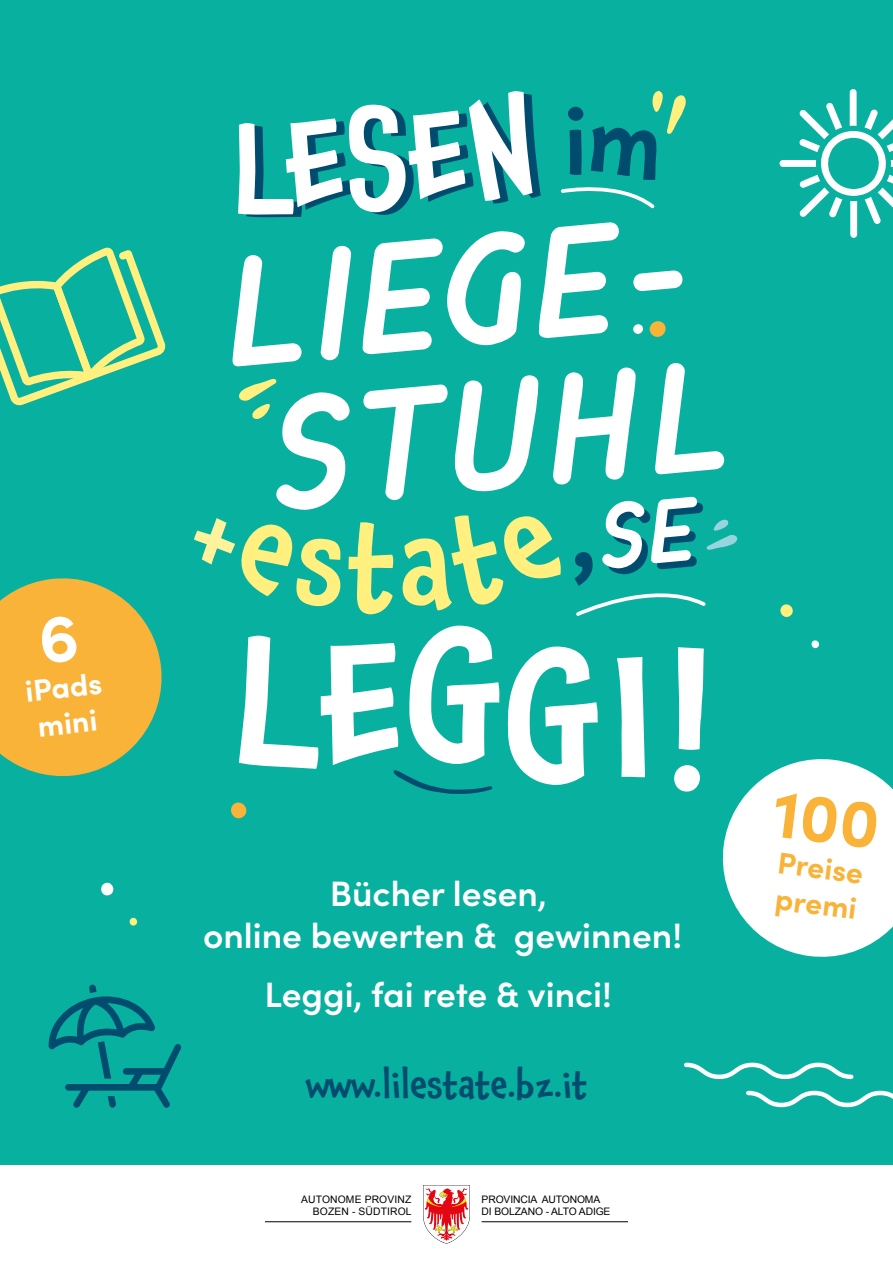
<style>
.page{position:relative;width:893px;height:1263px;background:#08b0a0}
.page>*{position:absolute;margin:0;border:0;box-sizing:border-box;transform-origin:0 0}
.t1{font:225.67px "Chippewa Falls";color:#fff}
.t2{font:500 174.68px "Chaloops";color:#fff}
.t3{font:500 123.23px "Chaloops";color:#fff}
.t4{font:500 109.57px "Chaloops";color:#004c6f}
.t5{font:600 35.33px/42.4px "Sofia Pro";color:#fff;text-align:center}
.t6{font:500 34.5px "Chaloops";color:#004c6e}
.t7{font:700 30.15px/36.2px "Sofia Pro";color:#f9b339}
.t8{font:700 30.15px/36.2px "Sofia Pro";color:#fff}
.t9{font:10.35px/12.4px "Arial";letter-spacing:-.01em;color:#000}
.t10{font:10.35px/12.4px "Arial";letter-spacing:.01em;color:#000;text-align:right}
</style>
<div class="page">
<svg style="left:393px;top:770px;width:100px;height:24px"></svg>
<div style="left:633px;top:324px;width:10px;height:10px;background:#fff;border-radius:50%"></div>
<div style="left:650px;top:321px;width:16px;height:16px;background:#f9b339;border-radius:8px"></div>
<svg style="left:239px;top:379px;width:38px;height:40px"></svg>
<svg style="left:231px;top:802px;width:16px;height:17px"></svg>
<svg style="left:576px;top:593px;width:130px;height:23px"></svg>
<svg style="left:779px;top:89px;width:114px;height:149px"></svg>
<svg style="left:684px;top:1062px;width:170px;height:18px"></svg>
<svg style="left:746px;top:1090px;width:147px;height:18px"></svg>
<svg style="left:0;top:247px;width:166px;height:159px"></svg>
<svg style="left:49px;top:984px;width:133px;height:124px"></svg>
<svg style="left:129px;top:917px;width:9px;height:9px"></svg>
<svg style="left:101px;top:882px;width:13px;height:14px"></svg>
<svg style="left:780px;top:604px;width:13px;height:13px"></svg>
<div style="left:0;top:1165px;width:893px;height:98px;background:#fff"></div>
<svg style="left:423px;top:1185px;width:47px;height:58px"></svg>
<hr style="left:482px;top:1221px;width:146px;height:1px;background:#000">
<hr style="left:265px;top:1221px;width:146px;height:1px;background:#000">
<svg style="left:561px;top:91px;width:125px;height:118px"></svg>
<svg style="left:706px;top:519px;width:32px;height:31px"></svg>
<svg style="left:722px;top:640px;width:171px;height:317px"></svg>
<svg style="left:0;top:578px;width:162px;height:198px"></svg>
<p class="t8" style="left:23px;top:671px;width:78px;rotate:-6deg">iPads mini</p>
<h3 class="t3" style="left:224px;top:64px;width:305px;rotate:-4deg">LESEN</h3>
<h1 class="t1" style="left:202px;top:124px;width:517px;rotate:-5deg">liege-</h1>
<h1 class="t1" style="left:250px;top:266px;width:466px;rotate:-5deg">stuhl</h1>
<h3 class="t4" style="left:571px;top:442px;width:29px">,</h3>
<h2 class="t2" style="left:234px;top:555px;width:275px">LEG</h2>
<p class="t5" style="left:203px;top:869px;width:481px">Bücher lesen,<br>online bewerten &amp; gewinnen!</p>
<p class="t5" style="left:264px;top:971px;width:349px">Leggi, fai rete &amp; vinci!</p>
<p class="t6" style="left:305px;top:1057px;width:284px">www.lilestate.bz.it</p>
<p class="t10" style="left:301px;top:1193px;width:112px">AUTONOME PROVINZ<br>BOZEN - SÜDTIROL</p>
<p class="t9" style="left:482px;top:1193px;width:130px">PROVINCIA AUTONOMA<br>DI BOLZANO - ALTO ADIGE</p>
<p class="t7" style="left:780px;top:842px;width:88px;rotate:7deg">Preise premi</p>
</div>
